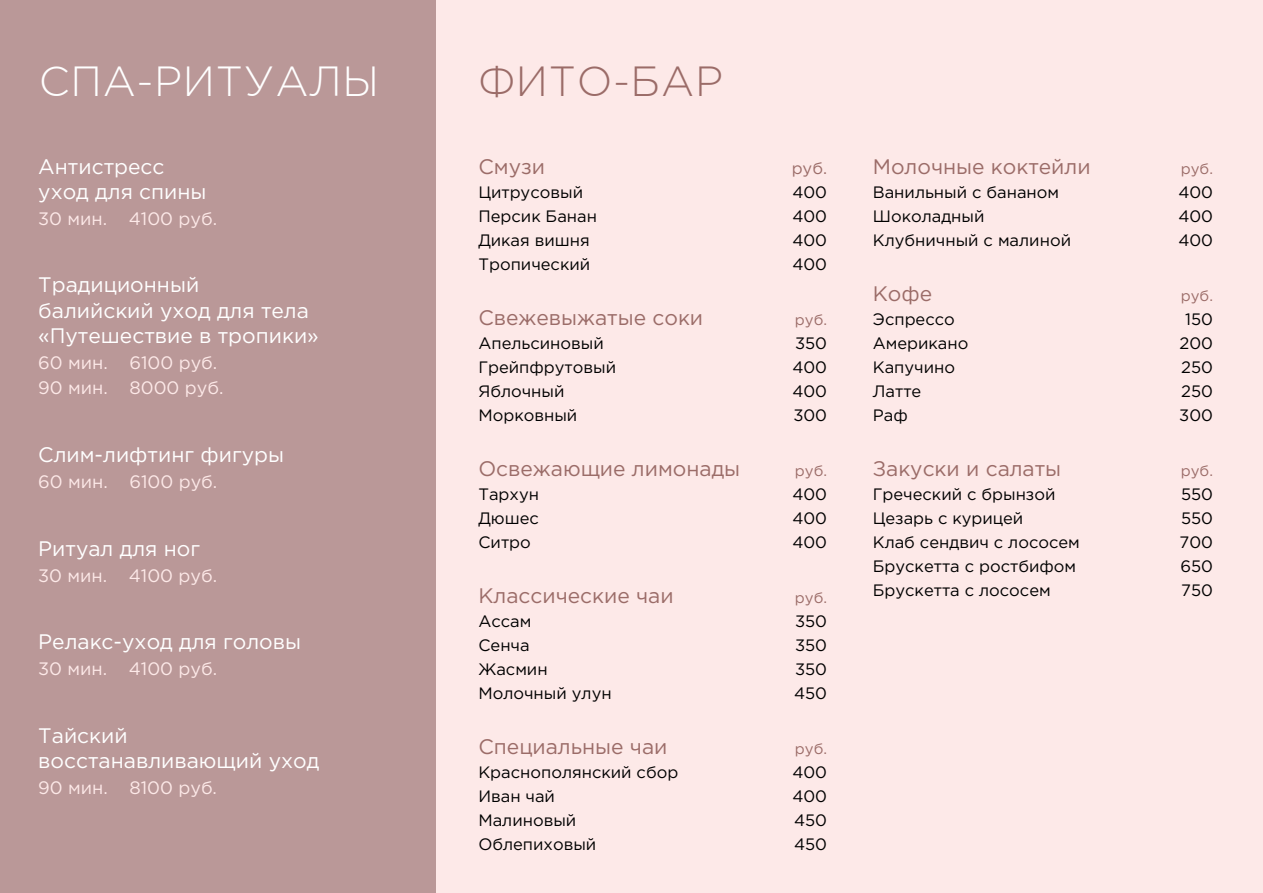
<style>
.page{position:relative;width:1263px;height:893px;background:#fde9e8}
.page>*{position:absolute;margin:0;border:0;box-sizing:border-box;transform-origin:0 0}
.t1{font:300 42px "Gotham Pro";letter-spacing:.02em;color:#fff}
.t2{font:300 42px "Gotham Pro";letter-spacing:.02em;color:#9b6c68}
.t3{font:21px/25.2px "Gotham Pro";color:#fff}
.t4{font:21px "Gotham Pro";color:#9b6c68}
.t5{font:18px/25.8px "Gotham Pro";color:#fde9e8}
.t6{font:16.5px "Gotham Pro";color:#000}
.t7{font:16.5px "Gotham Pro";color:#9b6c68}
.t8{font:15px "Gotham Pro";color:#9b6c68}
</style>
<div class="page">
<div style="left:0;top:0;width:436px;height:893px;background:#ba9898"></div>
<h1 class="t1" style="left:39px;top:58px;width:342px">CПА-РИТУАЛЫ</h1>
<h1 class="t2" style="left:479px;top:58px;width:246px">ФИТО-БАР</h1>
<p class="t3" style="left:38px;top:153px;width:170px">Антистресс уход для спины</p>
<p class="t5" style="left:38px;top:205px;width:180px">30 мин. 4100 руб.</p>
<p class="t3" style="left:38px;top:272px;width:282px">Tрадиционный балийский уход для тела «Путешествие в тропики»</p>
<p class="t5" style="left:38px;top:349px;width:187px">60 мин. 6100 руб.<br>90 мин. 8000 руб.</p>
<p class="t3" style="left:38px;top:442px;width:247px">Слим-лифтинг фигуры</p>
<p class="t5" style="left:38px;top:469px;width:181px">60 мин. 6100 руб.</p>
<p class="t3" style="left:38px;top:536px;width:163px">Ритуал для ног</p>
<p class="t5" style="left:38px;top:562px;width:180px">30 мин. 4100 руб.</p>
<p class="t3" style="left:38px;top:629px;width:264px">Релакс-уход для головы</p>
<p class="t5" style="left:38px;top:656px;width:180px">30 мин. 4100 руб.</p>
<p class="t3" style="left:38px;top:723px;width:283px">Тайский восстанавливающий уход</p>
<p class="t5" style="left:38px;top:775px;width:180px">90 мин. 8100 руб.</p>
<p class="t4" style="left:478px;top:155px;width:68px">Смузи</p>
<p class="t7" style="left:792px;top:159px;width:37px">руб.</p>
<p class="t6" style="left:478px;top:183px;width:106px">Цитрусовый</p>
<p class="t6" style="left:792px;top:183px;width:36px">400</p>
<p class="t6" style="left:478px;top:207px;width:120px">Персик Банан</p>
<p class="t6" style="left:792px;top:207px;width:36px">400</p>
<p class="t6" style="left:478px;top:231px;width:113px">Дикая вишня</p>
<p class="t6" style="left:792px;top:231px;width:36px">400</p>
<p class="t6" style="left:478px;top:255px;width:113px">Тропический</p>
<p class="t6" style="left:792px;top:255px;width:36px">400</p>
<p class="t4" style="left:478px;top:306px;width:226px">Свежевыжатые соки</p>
<p class="t8" style="left:795px;top:311px;width:34px">руб.</p>
<p class="t6" style="left:478px;top:334px;width:127px">Апельсиновый</p>
<p class="t6" style="left:795px;top:334px;width:34px">350</p>
<p class="t6" style="left:478px;top:358px;width:139px">Грейпфрутовый</p>
<p class="t6" style="left:792px;top:358px;width:36px">400</p>
<p class="t6" style="left:478px;top:382px;width:88px">Яблочный</p>
<p class="t6" style="left:792px;top:382px;width:36px">400</p>
<p class="t6" style="left:478px;top:406px;width:100px">Морковный</p>
<p class="t6" style="left:793px;top:406px;width:35px">300</p>
<p class="t4" style="left:478px;top:457px;width:263px">Освежающие лимонады</p>
<p class="t8" style="left:795px;top:462px;width:34px">руб.</p>
<p class="t6" style="left:478px;top:485px;width:62px">Тархун</p>
<p class="t6" style="left:792px;top:485px;width:36px">400</p>
<p class="t6" style="left:478px;top:509px;width:62px">Дюшес</p>
<p class="t6" style="left:792px;top:509px;width:36px">400</p>
<p class="t6" style="left:478px;top:533px;width:54px">Ситро</p>
<p class="t6" style="left:792px;top:533px;width:36px">400</p>
<p class="t4" style="left:478px;top:584px;width:197px">Классические чаи</p>
<p class="t8" style="left:795px;top:589px;width:34px">руб.</p>
<p class="t6" style="left:478px;top:612px;width:55px">Ассам</p>
<p class="t6" style="left:795px;top:612px;width:34px">350</p>
<p class="t6" style="left:478px;top:636px;width:53px">Сенча</p>
<p class="t6" style="left:795px;top:636px;width:34px">350</p>
<p class="t6" style="left:478px;top:660px;width:71px">Жасмин</p>
<p class="t6" style="left:795px;top:660px;width:34px">350</p>
<p class="t6" style="left:478px;top:684px;width:135px">Молочный улун</p>
<p class="t6" style="left:794px;top:684px;width:34px">450</p>
<p class="t4" style="left:478px;top:735px;width:191px">Специальные чаи</p>
<p class="t8" style="left:795px;top:741px;width:34px">руб.</p>
<p class="t6" style="left:478px;top:763px;width:201px">Краснополянский сбор</p>
<p class="t6" style="left:792px;top:763px;width:36px">400</p>
<p class="t6" style="left:478px;top:787px;width:78px">Иван чай</p>
<p class="t6" style="left:792px;top:787px;width:36px">400</p>
<p class="t6" style="left:478px;top:811px;width:99px">Малиновый</p>
<p class="t6" style="left:794px;top:811px;width:34px">450</p>
<p class="t6" style="left:478px;top:835px;width:119px">Облепиховый</p>
<p class="t6" style="left:794px;top:835px;width:34px">450</p>
<p class="t4" style="left:873px;top:155px;width:219px">Молочные коктейли</p>
<p class="t8" style="left:1181px;top:160px;width:34px">руб.</p>
<p class="t6" style="left:873px;top:183px;width:188px">Ванильный с бананом</p>
<p class="t6" style="left:1178px;top:183px;width:36px">400</p>
<p class="t6" style="left:873px;top:207px;width:113px">Шоколадный</p>
<p class="t6" style="left:1178px;top:207px;width:36px">400</p>
<p class="t6" style="left:873px;top:231px;width:200px">Клубничный с малиной</p>
<p class="t6" style="left:1178px;top:231px;width:36px">400</p>
<p class="t4" style="left:873px;top:282px;width:61px">Кофе</p>
<p class="t8" style="left:1181px;top:287px;width:34px">руб.</p>
<p class="t6" style="left:873px;top:310px;width:84px">Эспрессо</p>
<p class="t6" style="left:1185px;top:310px;width:29px">150</p>
<p class="t6" style="left:873px;top:334px;width:97px">Американо</p>
<p class="t6" style="left:1179px;top:334px;width:35px">200</p>
<p class="t6" style="left:873px;top:358px;width:84px">Капучино</p>
<p class="t6" style="left:1181px;top:358px;width:33px">250</p>
<p class="t6" style="left:873px;top:382px;width:50px">Латте</p>
<p class="t6" style="left:1181px;top:382px;width:33px">250</p>
<p class="t6" style="left:873px;top:406px;width:36px">Раф</p>
<p class="t6" style="left:1179px;top:406px;width:35px">300</p>
<p class="t4" style="left:873px;top:457px;width:190px">Закуски и салаты</p>
<p class="t8" style="left:1181px;top:462px;width:34px">руб.</p>
<p class="t6" style="left:873px;top:485px;width:184px">Греческий с брынзой</p>
<p class="t6" style="left:1181px;top:485px;width:33px">550</p>
<p class="t6" style="left:873px;top:509px;width:152px">Цезарь с курицей</p>
<p class="t6" style="left:1181px;top:509px;width:33px">550</p>
<p class="t6" style="left:873px;top:533px;width:209px">Клаб сендвич с лососем</p>
<p class="t6" style="left:1179px;top:533px;width:35px">700</p>
<p class="t6" style="left:873px;top:557px;width:205px">Брускетта с ростбифом</p>
<p class="t6" style="left:1180px;top:557px;width:34px">650</p>
<p class="t6" style="left:873px;top:581px;width:179px">Брускетта с лососем</p>
<p class="t6" style="left:1181px;top:581px;width:33px">750</p>
</div>
